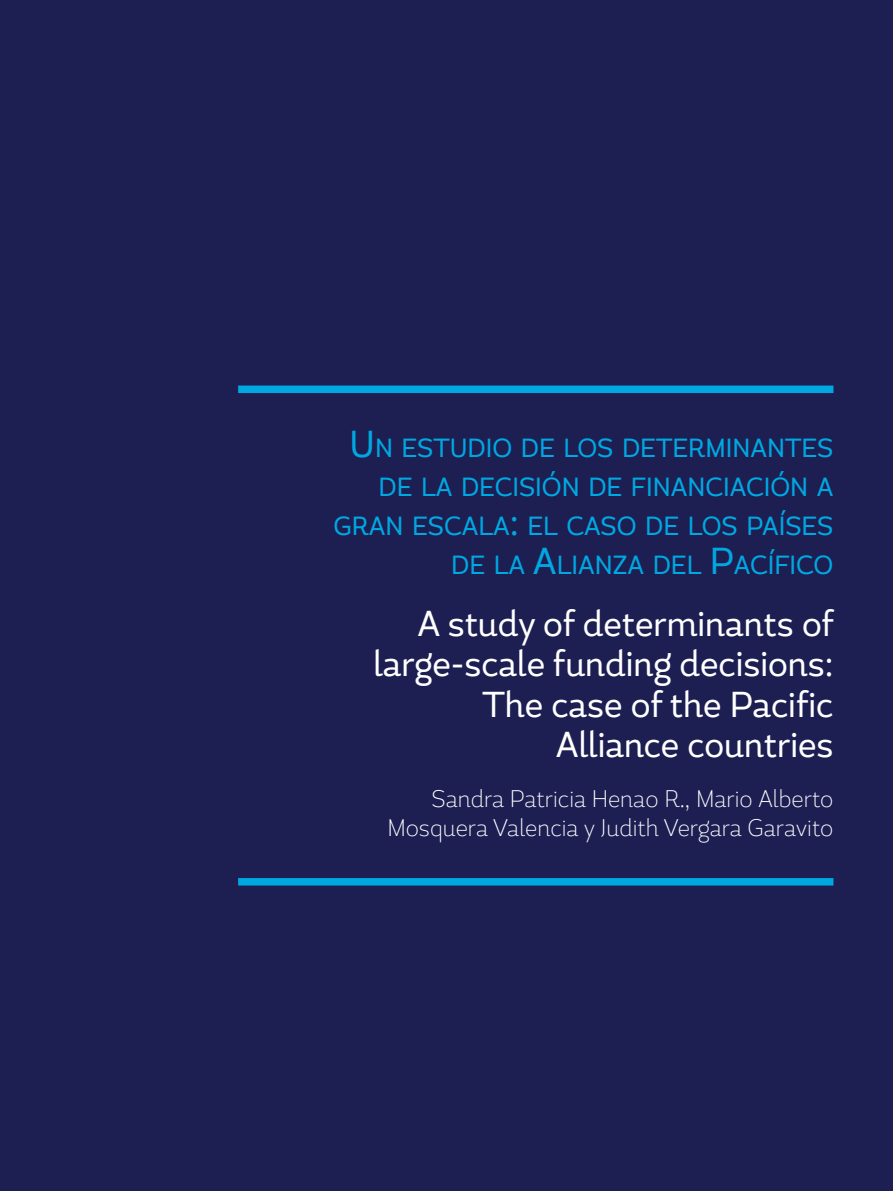
<style>
.page{position:relative;width:893px;height:1191px;background:#1d1f53}
.page>*{position:absolute;margin:0;border:0;box-sizing:border-box;transform-origin:0 0}
.t1{font:36px/40.5px "Magallanes Cond";color:#fff;text-align:right}
.t2{font:26.25px/39px "Magallanes Cond";color:#00a8e1;text-align:right}
.t3{font:200 24px/28.5px "Magallanes Cond";color:#fff;text-align:right}
.s1{font-size:37.5px}
</style>
<div class="page">
<div style="left:238px;top:385px;width:595px;height:8px;background:#00a8e1"></div>
<div style="left:238px;top:878px;width:595px;height:7px;background:#00a8e1"></div>
<p class="t2" style="left:334px;top:428px;width:501px"><span class="s1">U</span>N ESTUDIO DE LOS DETERMINANTES<br>DE LA DECISIÓN DE FINANCIACIÓN A<br>GRAN ESCALA<span class="s1">:</span> EL CASO DE LOS PAÍSES<br>DE LA <span class="s1">A</span>LIANZA DEL <span class="s1">P</span>ACÍFICO</p>
<h1 class="t1" style="left:373px;top:603px;width:462px">A study of determinants of large-scale funding decisions:<br>The case of the Pacific<br>Alliance countries</h1>
<p class="t3" style="left:387px;top:784px;width:447px">Sandra Patricia Henao R., Mario Alberto<br>Mosquera Valencia y Judith Vergara Garavito</p>
</div>
